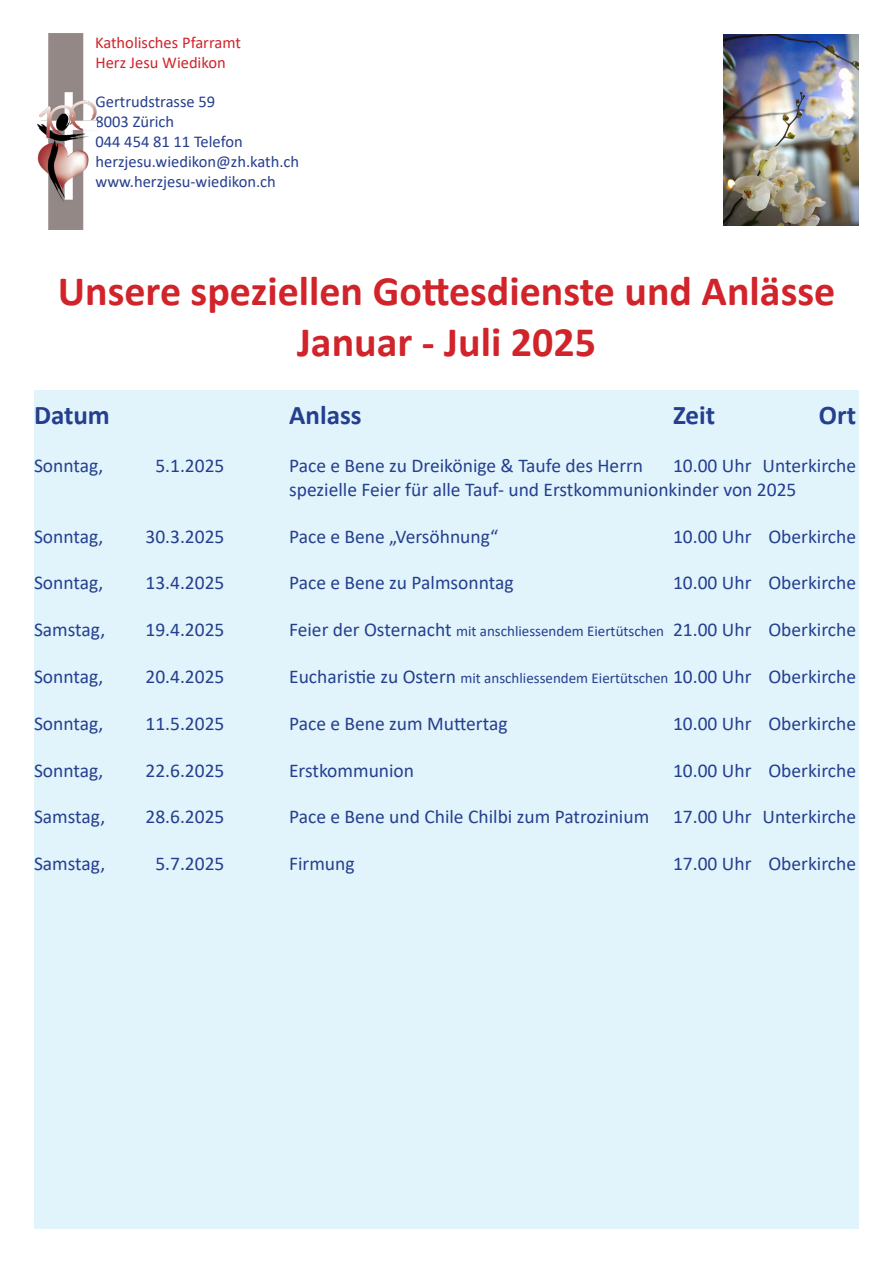
<style>
.page{position:relative;width:893px;height:1263px;background:#fff}
.page>*{position:absolute;margin:0;border:0;box-sizing:border-box;transform-origin:0 0}
.t1{font:700 42px "Calibri";color:#d1232a}
.t2{font:700 27px "Calibri";color:#253f8e}
.t3{font:19.5px "Calibri";color:#253f8e}
.t4{font:16.5px "Calibri";color:#253f8e}
.t5{font:16.5px "Calibri";color:#d1232a}
.s1{font-size:15px}
</style>
<div class="page">
<div style="left:34px;top:390px;width:825px;height:839px;background:#e1f4fc"></div>
<img style="left:37px;top:34px;width:61px;height:196px">
<img style="left:724px;top:34px;width:135px;height:191px">
<p class="t5" style="left:95px;top:31px;width:147px">Katholisches Pfarramt</p>
<p class="t5" style="left:95px;top:51px;width:132px">Herz Jesu Wiedikon</p>
<p class="t4" style="left:95px;top:90px;width:121px">Gertrudstrasse 59</p>
<p class="t4" style="left:95px;top:110px;width:80px">8003 Zürich</p>
<p class="t4" style="left:95px;top:130px;width:149px">044 454 81 11 Telefon</p>
<p class="t4" style="left:95px;top:150px;width:205px">herzjesu.wiedikon@zh.kath.ch</p>
<p class="t4" style="left:95px;top:170px;width:182px">www.herzjesu-wiedikon.ch</p>
<p class="t1" style="left:58px;top:262px;width:779px">Unsere speziellen Gottesdienste und Anlässe</p>
<p class="t1" style="left:297px;top:312px;width:301px">Januar - Juli 2025</p>
<p class="t2" style="left:34px;top:396px;width:77px">Datum</p>
<p class="t2" style="left:289px;top:396px;width:74px">Anlass</p>
<p class="t2" style="left:673px;top:396px;width:44px">Zeit</p>
<p class="t2" style="left:819px;top:396px;width:39px">Ort</p>
<p class="t3" style="left:34px;top:452px;width:71px">Sonntag,</p>
<p class="t3" style="left:155px;top:452px;width:71px">5.1.2025</p>
<p class="t3" style="left:289px;top:452px;width:355px">Pace e Bene zu Dreikönige &amp; Taufe des Herrn</p>
<p class="t3" style="left:673px;top:452px;width:185px">10.00 Uhr Unterkirche</p>
<p class="t3" style="left:289px;top:476px;width:509px">spezielle Feier für alle Tauf- und Erstkommunionkinder von 2025</p>
<p class="t3" style="left:34px;top:522px;width:71px">Sonntag,</p>
<p class="t3" style="left:145px;top:522px;width:81px">30.3.2025</p>
<p class="t3" style="left:289px;top:522px;width:211px">Pace e Bene „Versöhnung“</p>
<p class="t3" style="left:673px;top:522px;width:185px">10.00 Uhr Oberkirche</p>
<p class="t3" style="left:34px;top:569px;width:71px">Sonntag,</p>
<p class="t3" style="left:145px;top:569px;width:81px">13.4.2025</p>
<p class="t3" style="left:289px;top:569px;width:226px">Pace e Bene zu Palmsonntag</p>
<p class="t3" style="left:673px;top:569px;width:185px">10.00 Uhr Oberkirche</p>
<p class="t3" style="left:34px;top:616px;width:73px">Samstag,</p>
<p class="t3" style="left:145px;top:616px;width:81px">19.4.2025</p>
<p class="t3" style="left:289px;top:616px;width:568px">Feier der Osternacht <span class="s1">mit anschliessendem Eiertütschen</span> 21.00 Uhr Oberkirche</p>
<p class="t3" style="left:34px;top:663px;width:71px">Sonntag,</p>
<p class="t3" style="left:145px;top:663px;width:81px">20.4.2025</p>
<p class="t3" style="left:289px;top:663px;width:568px">Eucharistie zu Ostern <span class="s1">mit anschliessendem Eiertütschen</span> 10.00 Uhr Oberkirche</p>
<p class="t3" style="left:34px;top:710px;width:71px">Sonntag,</p>
<p class="t3" style="left:145px;top:710px;width:81px">11.5.2025</p>
<p class="t3" style="left:289px;top:710px;width:220px">Pace e Bene zum Muttertag</p>
<p class="t3" style="left:673px;top:710px;width:185px">10.00 Uhr Oberkirche</p>
<p class="t3" style="left:34px;top:756px;width:71px">Sonntag,</p>
<p class="t3" style="left:145px;top:756px;width:81px">22.6.2025</p>
<p class="t3" style="left:289px;top:756px;width:127px">Erstkommunion</p>
<p class="t3" style="left:673px;top:756px;width:185px">10.00 Uhr Oberkirche</p>
<p class="t3" style="left:34px;top:803px;width:73px">Samstag,</p>
<p class="t3" style="left:145px;top:803px;width:81px">28.6.2025</p>
<p class="t3" style="left:289px;top:803px;width:568px">Pace e Bene und Chile Chilbi zum Patrozinium 17.00 Uhr Unterkirche</p>
<p class="t3" style="left:34px;top:850px;width:73px">Samstag,</p>
<p class="t3" style="left:155px;top:850px;width:71px">5.7.2025</p>
<p class="t3" style="left:289px;top:850px;width:67px">Firmung</p>
<p class="t3" style="left:673px;top:850px;width:185px">17.00 Uhr Oberkirche</p>
</div>
